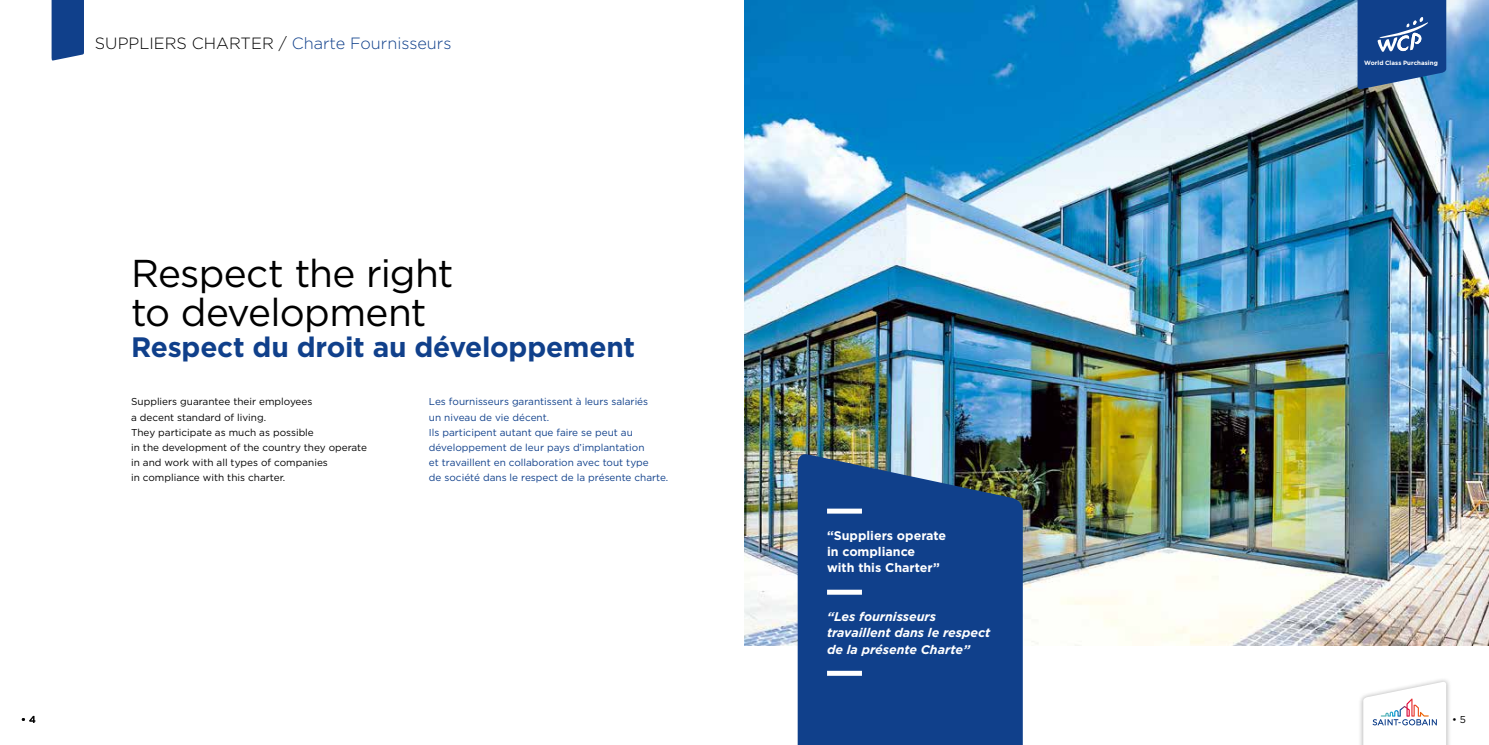
<style>
.page{position:relative;width:1489px;height:745px;background:#fff}
.page>*{position:absolute;margin:0;border:0;box-sizing:border-box;transform-origin:0 0}
.t1{font:38.75px/38.8px "Gotham";letter-spacing:-.02em;color:#000}
.t2{font:700 28px "Gotham";letter-spacing:-.01em;color:#10408b}
.t3{font:300 16.25px "Gotham";color:#10408b}
.t4{font:italic 700 12.5px/16.2px "Gotham";color:#fff}
.t5{font:700 12.5px/16.2px "Gotham";color:#fff}
.t6{font:10px/15px "Gotham";color:#10408b}
.t7{font:10px/15px "Gotham";color:#000}
.t8{font:700 6.12px "Gotham";letter-spacing:.01em;color:#fff}
.s1{color:#000}
</style>
<div class="page">
<img style="left:744px;top:0;width:744px;height:645px">
<svg style="left:797px;top:452px;width:225px;height:292px;fill:#10408b"></svg>
<div style="left:827px;top:508px;width:35px;height:5px;background:#fff"></div>
<div style="left:827px;top:589px;width:35px;height:5px;background:#fff"></div>
<div style="left:827px;top:670px;width:35px;height:5px;background:#fff"></div>
<div style="left:1357px;top:676px;width:94px;height:68px;background:#000;opacity:.3"></div>
<svg style="left:1363px;top:680px;width:82px;height:64px"></svg>
<svg style="left:1357px;top:0;width:88px;height:90px"></svg>
<div style="left:52px;top:0;width:32px;height:61px;background:#10408b"></div>
<h3 class="t3" style="left:95px;top:33px;width:358px"><span class="s1">SUPPLIERS CHARTER /</span> Charte Fournisseurs</h3>
<h1 class="t1" style="left:131px;top:253px;width:324px">Respect the right to development</h1>
<h2 class="t2" style="left:131px;top:328px;width:505px">Respect du droit au développement</h2>
<p class="t7" style="left:131px;top:394px;width:237px">Suppliers guarantee their employees<br>a decent standard of living.<br>They participate as much as possible<br>in the development of the country they operate in and work with all types of companies<br>in compliance with this charter.</p>
<p class="t6" style="left:429px;top:394px;width:241px">Les fournisseurs garantissent à leurs salariés<br>un niveau de vie décent.<br>Ils participent autant que faire se peut au développement de leur pays d’implantation<br>et travaillent en collaboration avec tout type<br>de société dans le respect de la présente charte.</p>
<p class="t5" style="left:827px;top:527px;width:121px">“Suppliers operate in compliance<br>with this Charter”</p>
<p class="t4" style="left:827px;top:608px;width:165px">“Les fournisseurs travaillent dans le respect de la présente Charte”</p>
<p class="t8" style="left:1363px;top:59px;width:75px">World Class Purchasing</p>
<p class="t7" style="left:21px;top:711px;width:16px">• 4</p>
<p class="t7" style="left:1451px;top:711px;width:15px">• 5</p>
</div>
